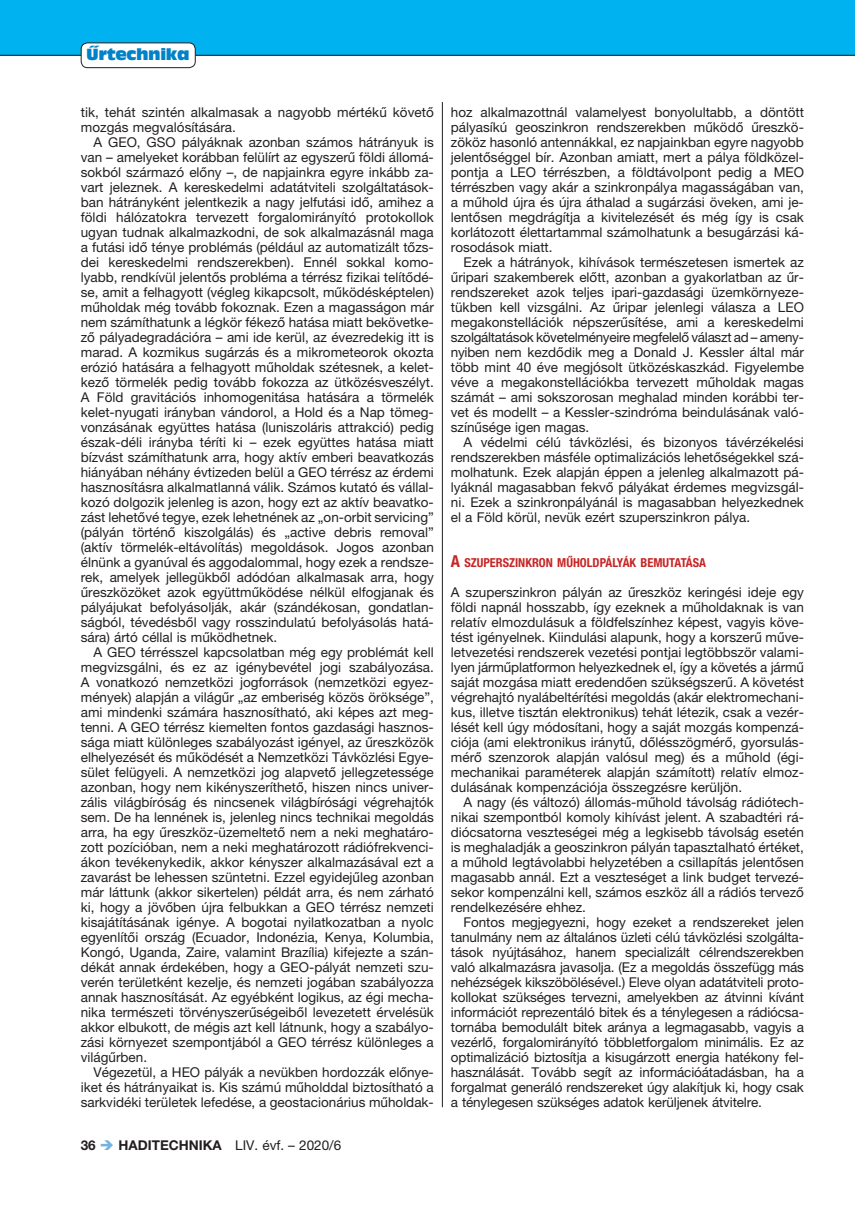
<style>
.page{position:relative;width:855px;height:1212px;background:#fff}
.page>*{position:absolute;margin:0;border:0;box-sizing:border-box;transform-origin:0 0}
.t1{font:15px "Antique Olive Compact";letter-spacing:-.02em;color:#0082c8}
.t2{font:13.5px/15px "Helvetica Neue LT Pro";color:#231f20;text-align:justify}
.t3{font:700 condensed 12.3px "Helvetica Neue LT Pro";color:#c62626}
.s1{font-weight:700}
.s2{color:#76b1df}
.s3{font-size:16.5px}
</style>
<div class="page">
<div style="left:0;top:0;width:855px;height:55px;background:#00b2ef"></div>
<hr style="left:0;top:55px;width:855px;height:1px;background:#231f20">
<div style="left:81px;top:43px;width:114px;height:25px;background:#fff;border-radius:6px"></div>
<div style="left:81px;top:43px;width:115px;height:25px;border:1px solid #231f20;border-radius:6px"></div>
<hr style="left:442px;top:102px;width:1px;height:1005px;background:#231f20">
<p class="t1" style="left:86px;top:44px;width:105px">Űrtechnika</p>
<p class="t2" style="left:81px;top:105px;width:354px">tik, tehát szintén alkalmasak a nagyobb mértékű követő mozgás megvalósítására.</p>
<p class="t2" style="left:81px;top:135px;width:354px;text-indent:13px">A GEO, GSO pályáknak azonban számos hátrányuk is van – amelyeket korábban felülírt az egyszerű földi állomá&shy;sokból származó előny –, de napjainkra egyre inkább za&shy;vart jeleznek. A kereskedelmi adatátviteli szolgáltatások&shy;ban hátrányként jelentkezik a nagy jelfutási idő, amihez a földi hálózatokra tervezett forgalomirányító protokollok ugyan tudnak alkalmazkodni, de sok alkalmazásnál maga a futási idő ténye problémás (például az automatizált tőzs&shy;dei kereskedelmi rendszerekben). Ennél sokkal komo&shy;lyabb, rendkívül jelentős probléma a térrész fizikai telítődé&shy;se, amit a felhagyott (végleg kikapcsolt, működésképtelen) műholdak még tovább fokoznak. Ezen a magasságon már nem számíthatunk a légkör fékező hatása miatt bekövetke&shy;ző pályadegradációra – ami ide kerül, az évezredekig itt is marad. A kozmikus sugárzás és a mikrometeorok okozta erózió hatására a felhagyott műholdak szétesnek, a kelet&shy;kező törmelék pedig tovább fokozza az ütközésveszélyt.<br>A Föld gravitációs inhomogenitása hatására a törmelék kelet-nyugati irányban vándorol, a Hold és a Nap tömeg&shy;vonzásának együttes hatása (luniszoláris attrakció) pedig észak-déli irányba téríti ki – ezek együttes hatása miatt bízvást számíthatunk arra, hogy aktív emberi beavatkozás hiányában néhány évtizeden belül a GEO térrész az érdemi hasznosításra alkalmatlanná válik. Számos kutató és vállal&shy;kozó dolgozik jelenleg is azon, hogy ezt az aktív beavatko&shy;zást lehetővé tegye, ezek lehetnének az „on-orbit servicing” (pályán történő kiszolgálás) és „active debris removal” (aktív törmelék-eltávolítás) megoldások. Jogos azonban élnünk a gyanúval és aggodalommal, hogy ezek a rendsze&shy;rek, amelyek jellegükből adódóan alkalmasak arra, hogy űreszközöket azok együttműködése nélkül elfogjanak és pályájukat befolyásolják, akár (szándékosan, gondatlan&shy;ságból, tévedésből vagy rosszindulatú befolyásolás hatá&shy;sára) ártó céllal is működhetnek.</p>
<p class="t2" style="left:81px;top:645px;width:354px;text-indent:13px">A GEO térrésszel kapcsolatban még egy problémát kell megvizsgálni, és ez az igénybevétel jogi szabályozása.<br>A vonatkozó nemzetközi jogforrások (nemzetközi egyez&shy;mények) alapján a világűr „az emberiség közös öröksége”, ami mindenki számára hasznosítható, aki képes azt meg&shy;tenni. A GEO térrész kiemelten fontos gazdasági hasznos&shy;sága miatt különleges szabályozást igényel, az űreszközök elhelyezését és működését a Nemzetközi Távközlési Egye&shy;sület felügyeli. A nemzetközi jog alapvető jellegzetessége azonban, hogy nem kikényszeríthető, hiszen nincs univer&shy;zális világbíróság és nincsenek világbírósági végrehajtók sem. De ha lennének is, jelenleg nincs technikai megoldás arra, ha egy űreszköz-üzemeltető nem a neki meghatáro&shy;zott pozícióban, nem a neki meghatározott rádiófrekvenci&shy;ákon tevékenykedik, akkor kényszer alkalmazásával ezt a zavarást be lehessen szüntetni. Ezzel egyidejűleg azonban már láttunk (akkor sikertelen) példát arra, és nem zárható ki, hogy a jövőben újra felbukkan a GEO térrész nemzeti kisajátításának igénye. A bogotai nyilatkozatban a nyolc egyenlítői ország (Ecuador, Indonézia, Kenya, Kolumbia, Kongó, Uganda, Zaire, valamint Brazília) kifejezte a szán&shy;dékát annak érdekében, hogy a GEO-pályát nemzeti szu&shy;verén területként kezelje, és nemzeti jogában szabályozza annak hasznosítását. Az egyébként logikus, az égi mecha&shy;nika természeti törvényszerűségeiből levezetett érvelésük akkor elbukott, de mégis azt kell látnunk, hogy a szabályo&shy;zási környezet szempontjából a GEO térrész különleges a világűrben.</p>
<p class="t2" style="left:81px;top:1064px;width:354px;text-indent:13px">Végezetül, a HEO pályák a nevükben hordozzák előnye&shy;iket és hátrányaikat is. Kis számú műholddal biztosítható a sarkvidéki területek lefedése, a geostacionárius műholdak-</p>
<p class="t2" style="left:81px;top:1137px;width:262px"><span class="s1">36</span> <span class="s2">➔</span> <span class="s1">HADITECHNIKA</span> LIV. évf. – 2020/6</p>
<p class="t2" style="left:451px;top:104px;width:354px">hoz alkalmazottnál valamelyest bonyolultabb, a döntött pályasíkú geoszinkron rendszerekben működő űreszkö&shy;zököz hasonló antennákkal, ez napjainkban egyre nagyobb jelentőséggel bír. Azonban amiatt, mert a pálya földközel&shy;pontja a LEO térrészben, a földtávolpont pedig a MEO térrészben vagy akár a szinkronpálya magasságában van, a műhold újra és újra áthalad a sugárzási öveken, ami je&shy;lentősen megdrágítja a kivitelezését és még így is csak korlátozott élettartammal számolhatunk a besugárzási ká&shy;rosodások miatt.</p>
<p class="t2" style="left:451px;top:254px;width:354px;text-indent:13px">Ezek a hátrányok, kihívások természetesen ismertek az űripari szakemberek előtt, azonban a gyakorlatban az űr&shy;rendszereket azok teljes ipari-gazdasági üzemkörnyeze&shy;tükben kell vizsgálni. Az űripar jelenlegi válasza a LEO megakonstellációk népszerűsítése, ami a kereskedelmi szolgáltatások követelményeire megfelelő választ ad – amen - nyiben nem kezdődik meg a Donald J. Kessler által már több mint 40 éve megjósolt ütközéskaszkád. Figyelembe véve a megakonstellációkba tervezett műholdak magas számát – ami sokszorosan meghalad minden korábbi ter&shy;vet és modellt – a Kessler-szindróma beindulásának való&shy;színűsége igen magas.</p>
<p class="t2" style="left:451px;top:434px;width:354px;text-indent:13px">A védelmi célú távközlési, és bizonyos távérzékelési rendszerekben másféle optimalizációs lehetőségekkel szá&shy;molhatunk. Ezek alapján éppen a jelenleg alkalmazott pá&shy;lyáknál magasabban fekvő pályákat érdemes megvizsgál&shy;ni. Ezek a szinkronpályánál is magasabban helyezkednek el a Föld körül, nevük ezért szuperszinkron pálya.</p>
<p class="t3" style="left:451px;top:555px;width:257px"><span class="s3">A</span> SZUPERSZINKRON MŰHOLDPÁLYÁK BEMUTATÁSA</p>
<p class="t2" style="left:451px;top:585px;width:354px">A szuperszinkron pályán az űreszköz keringési ideje egy földi napnál hosszabb, így ezeknek a műholdaknak is van relatív elmozdulásuk a földfelszínhez képest, vagyis köve&shy;tést igényelnek. Kiindulási alapunk, hogy a korszerű műve&shy;letvezetési rendszerek vezetési pontjai legtöbbször valami&shy;lyen járműplatformon helyezkednek el, így a követés a jármű saját mozgása miatt eredendően szükségszerű. A követést végrehajtó nyalábeltérítési megoldás (akár elektromechani&shy;kus, illetve tisztán elektronikus) tehát létezik, csak a vezér&shy;lését kell úgy módosítani, hogy a saját mozgás kompenzá&shy;ciója (ami elektronikus iránytű, dőlésszögmérő, gyorsulás&shy;mérő szenzorok alapján valósul meg) és a műhold (égi&shy;mechanikai paraméterek alapján számított) relatív elmoz&shy;dulásának kompenzációja összegzésre kerüljön.</p>
<p class="t2" style="left:451px;top:795px;width:354px;text-indent:13px">A nagy (és változó) állomás-műhold távolság rádiótech&shy;nikai szempontból komoly kihívást jelent. A szabadtéri rá&shy;diócsatorna veszteségei még a legkisebb távolság esetén is meghaladják a geoszinkron pályán tapasztalható értéket, a műhold legtávolabbi helyzetében a csillapítás jelentősen magasabb annál. Ezt a veszteséget a link budget tervezé&shy;sekor kompenzálni kell, számos eszköz áll a rádiós tervező rendelkezésére ehhez.</p>
<p class="t2" style="left:451px;top:915px;width:354px;text-indent:13px">Fontos megjegyezni, hogy ezeket a rendszereket jelen tanulmány nem az általános üzleti célú távközlési szolgálta&shy;tások nyújtásához, hanem specializált célrendszerekben való alkalmazásra javasolja. (Ez a megoldás összefügg más nehézségek kikszöbölésével.) Eleve olyan adatátviteli proto&shy;kollokat szükséges tervezni, amelyekben az átvinni kívánt információt reprezentáló bitek és a ténylegesen a rádiócsa&shy;tornába bemodulált bitek aránya a legmagasabb, vagyis a vezérlő, forgalomirányító többletforgalom minimális. Ez az optimalizáció biztosítja a kisugárzott energia hatékony fel&shy;használását. Tovább segít az információátadásban, ha a forgalmat generáló rendszereket úgy alakítjuk ki, hogy csak a ténylegesen szükséges adatok kerüljenek átvitelre.</p>
</div>
